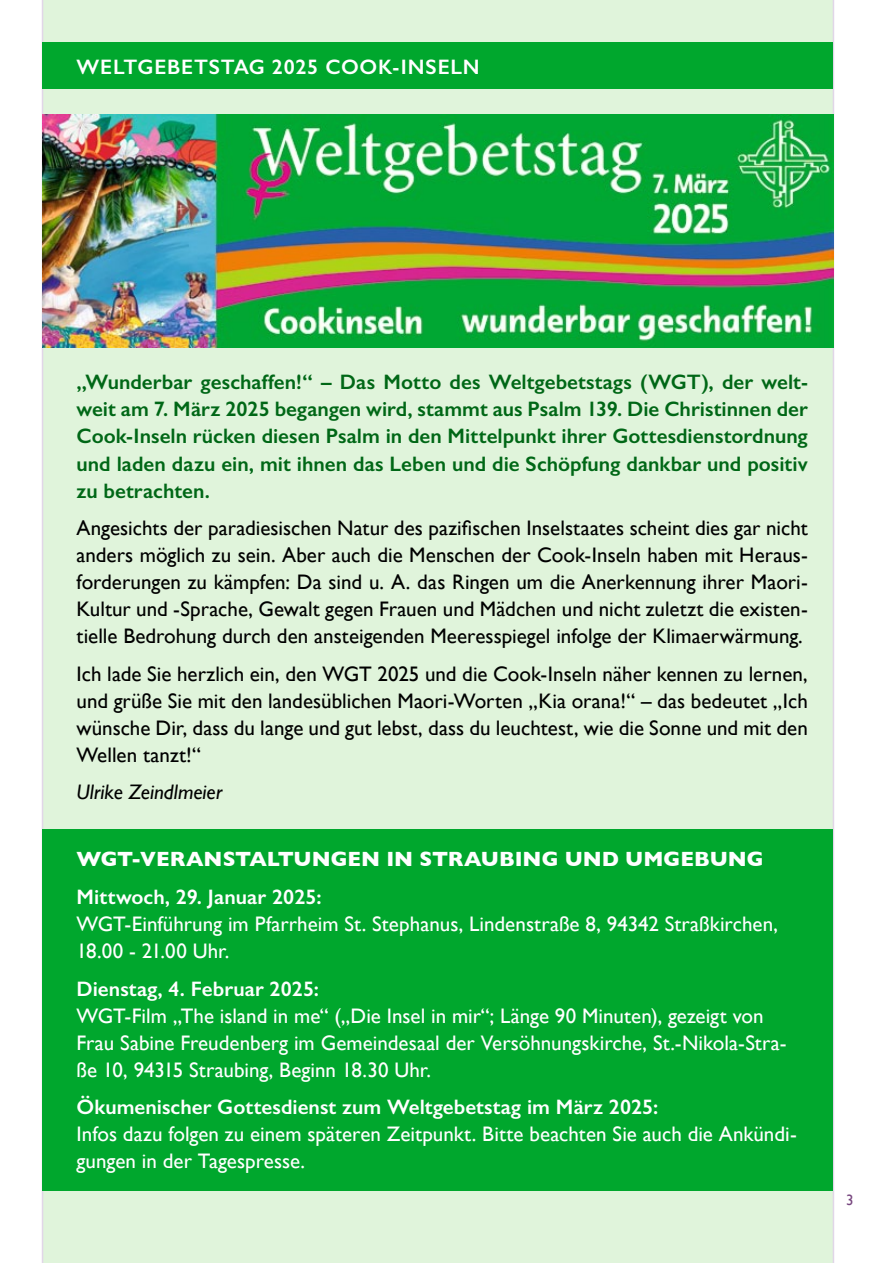
<style>
.page{position:relative;width:893px;height:1263px;background:#fff}
.page>*{position:absolute;margin:0;border:0;box-sizing:border-box;transform-origin:0 0}
.t1{font:21px/27px "Gill Sans";color:#000;text-align:justify}
.t2{font:21px/27px "Gill Sans";color:#fff}
.t3{font:600 21px/27px "Gill Sans";letter-spacing:.005em;color:#006716;text-align:justify}
.t4{font:600 21px "Gill Sans";letter-spacing:.005em;color:#fff}
.t5{font:700 21px "Gill Sans";color:#fff}
.t6{font:italic 21px "Gill Sans";letter-spacing:.005em;color:#000}
.t7{font:15px "Gill Sans";color:#77467f}
</style>
<div class="page">
<div style="left:42px;top:0;width:792px;height:1263px;background:#e0f4db"></div>
<div style="left:43px;top:829px;width:790px;height:362px;background:#00a72d"></div>
<div style="left:43px;top:43px;width:790px;height:46px;background:#00a72d"></div>
<img style="left:43px;top:115px;width:790px;height:232px">
<p class="t4" style="left:77px;top:54px;width:119px">Weltgebetsta</p>
<p class="t4" style="left:249px;top:54px;width:95px">g 2025 Cook</p>
<p class="t4" style="left:393px;top:54px;width:89px">-Inseln</p>
<p class="t3" style="left:77px;top:369px;width:733px">„Wunderbar geschaffen!“ – Das Motto des Weltgebetstags (WGT), der welt&shy;weit am 7. März 2025 begangen wird, stammt aus Psalm 139. Die Christinnen der Cook-Inseln rücken diesen Psalm in den Mittelpunkt ihrer Gottesdienstordnung und laden dazu ein, mit ihnen das Leben und die Schöpfung dankbar und positiv zu betrachten.</p>
<p class="t1" style="left:77px;top:514px;width:733px">Angesichts der paradiesischen Natur des pazifischen Inselstaates scheint dies gar nicht anders möglich zu sein. Aber auch die Menschen der Cook-Inseln haben mit Heraus&shy;forderungen zu kämpfen: Da sind u. A. das Ringen um die Anerkennung ihrer Maori-Kultur und -Sprache, Gewalt gegen Frauen und Mädchen und nicht zuletzt die existen&shy;tielle Bedrohung durch den ansteigenden Meeresspiegel infolge der Klimaerwärmung.</p>
<p class="t1" style="left:77px;top:660px;width:733px">Ich lade Sie herzlich ein, den WGT 2025 und die Cook-Inseln näher kennen zu lernen, und grüße Sie mit den landesüblichen Maori-Worten „Kia orana!“ – das bedeutet „Ich wünsche Dir, dass du lange und gut lebst, dass du leuchtest, wie die Sonne und mit den Wellen tanzt!“</p>
<p class="t6" style="left:77px;top:780px;width:147px">Ulrike Zeindlmeier</p>
<p class="t5" style="left:77px;top:842px;width:684px">WGT-VERANSTALTUNG EN IN STRAUBING UND UMG EBUNG</p>
<p class="t4" style="left:77px;top:884px;width:247px">Mittwoch, 29. Januar 2025:</p>
<p class="t2" style="left:77px;top:910px;width:703px">WGT-Einführung im Pfarrheim St. Stephanus, Lindenstraße 8, 94342 Straßkirchen,<br>18.00 - 21.00 Uhr.</p>
<p class="t4" style="left:77px;top:976px;width:244px">Dienstag, 4. Februar 2025:</p>
<p class="t2" style="left:77px;top:1002px;width:712px">WGT-Film „The island in me“ („Die Insel in mir“; Länge 90 Minuten), gezeigt von<br>Frau Sabine Freudenberg im Gemeindesaal der Versöhnungskirche, St.-Nikola-Stra&shy;ße 10, 94315 Straubing, Beginn 18.30 Uhr.</p>
<p class="t4" style="left:77px;top:1094px;width:583px">Ökumenischer Gottesdienst zum Weltgebetstag im März 2025:</p>
<p class="t2" style="left:77px;top:1120px;width:722px">Infos dazu folgen zu einem späteren Zeitpunkt. Bitte beachten Sie auch die Ankündi&shy;gungen in der Tagespresse.</p>
<p class="t7" style="left:846px;top:1191px;width:9px">3</p>
</div>
